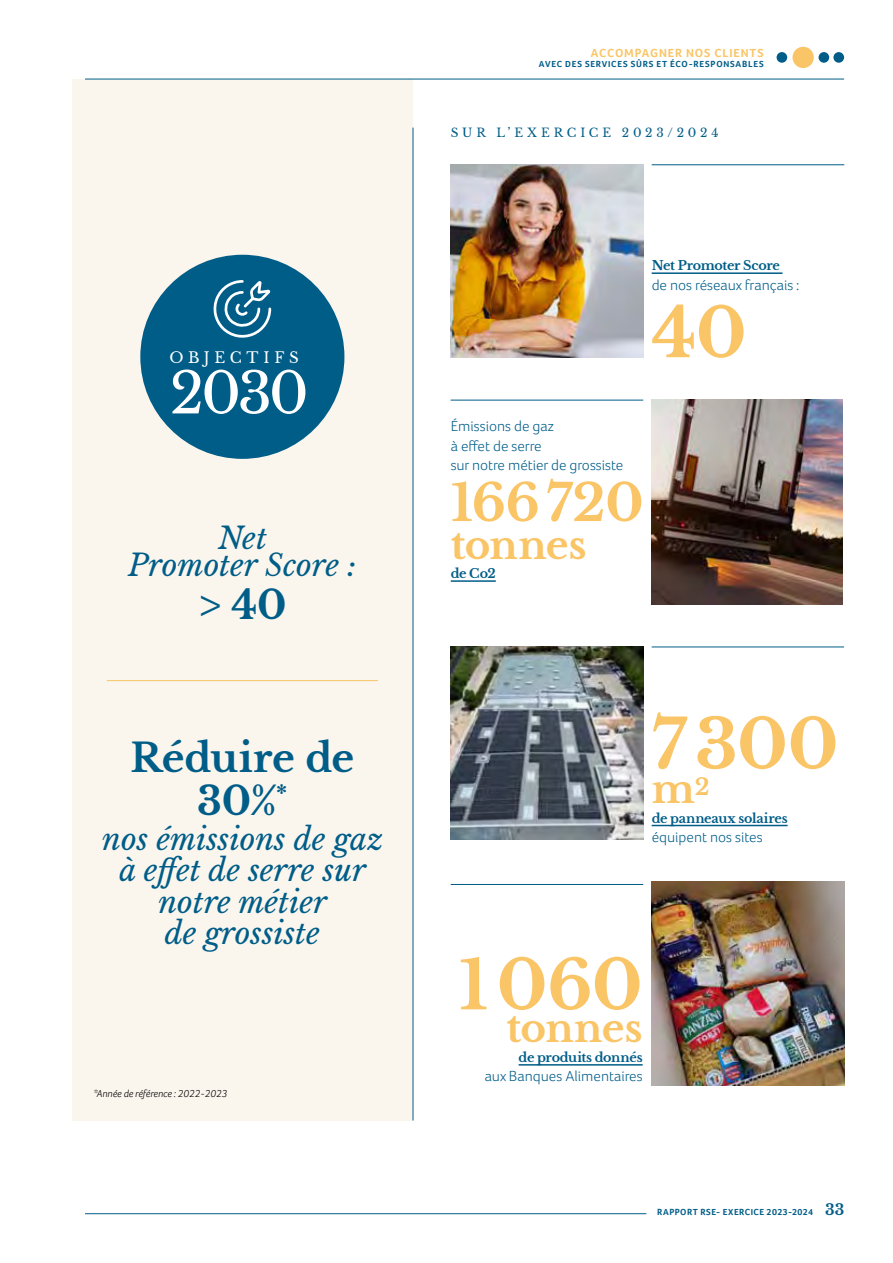
<style>
.page{position:relative;width:893px;height:1263px;background:#fff}
.page>*{position:absolute;margin:0;border:0;box-sizing:border-box;transform-origin:0 0}
.t1{font:700 67.5px "Libre Baskerville";letter-spacing:-.005em;color:#f9c567}
.t2{font:56.25px "Libre Baskerville";color:#fff}
.t3{font:700 51px "Libre Baskerville";letter-spacing:-.005em;color:#f9c567}
.t4{font:700 39px/43.5px "Libre Baskerville";letter-spacing:-.005em;color:#005d88;text-align:center}
.t5{font:700 39px "Libre Baskerville";letter-spacing:-.02em;color:#f9c567}
.t6{font:italic 30px/31.5px "Libre Baskerville";color:#005d88;text-align:center}
.t7{font:300 15px/19.5px "Foco";color:#005d88}
.t8{font:15px "Libre Baskerville";letter-spacing:.31em;color:#fff}
.t9{font:700 12.75px "Libre Baskerville";letter-spacing:-.025em;color:#005d88}
.t10{font:12px "Libre Baskerville";letter-spacing:.32em;color:#005d88}
.t11{font:700 12px "Foco";letter-spacing:.075em;color:#f9c567}
.t12{font:italic 300 10.5px "Foco";color:#000}
.t13{font:700 9px "Foco";letter-spacing:.08em;color:#005d88}
.t14{font:700 9px "Foco";letter-spacing:.055em;color:#005d88}
.s1{font-family:"Libre Baskerville";font-size:15px}
</style>
<div class="page">
<div style="left:72px;top:79px;width:341px;height:1041px;background:#faf5ed"></div>
<img style="left:451px;top:165px;width:192px;height:192px">
<img style="left:652px;top:400px;width:191px;height:204px">
<hr style="left:413px;top:128px;width:1px;height:992px;background:#005d88">
<hr style="left:652px;top:272px;width:130px;height:2px;background:#005d88">
<hr style="left:451px;top:580px;width:45px;height:2px;background:#005d88">
<hr style="left:652px;top:164px;width:192px;height:1px;background:#005d88">
<hr style="left:451px;top:400px;width:192px;height:1px;background:#005d88">
<img style="left:451px;top:647px;width:192px;height:192px">
<img style="left:652px;top:881px;width:192px;height:205px">
<hr style="left:652px;top:825px;width:136px;height:1px;background:#005d88">
<hr style="left:519px;top:1064px;width:124px;height:1px;background:#005d88">
<hr style="left:652px;top:647px;width:192px;height:1px;background:#005d88">
<hr style="left:451px;top:884px;width:192px;height:1px;background:#005d88">
<div style="left:140px;top:255px;width:204px;height:204px;background:#005d88;border-radius:50%"></div>
<svg style="left:213px;top:280px;width:59px;height:58px"></svg>
<hr style="left:107px;top:680px;width:271px;height:1px;background:#f9c567">
<div style="left:792px;top:47px;width:22px;height:21px;background:#f9c567;border-radius:50%"></div>
<div style="left:777px;top:52px;width:10px;height:11px;background:#005d88;border-radius:50%"></div>
<div style="left:819px;top:52px;width:10px;height:11px;background:#005d88;border-radius:50%"></div>
<div style="left:833px;top:52px;width:11px;height:11px;background:#005d88;border-radius:50%"></div>
<hr style="left:85px;top:79px;width:759px;height:1px;background:#005d88">
<hr style="left:85px;top:1213px;width:561px;height:1px;background:#005d88">
<p class="t8" style="left:170px;top:348px;width:131px">OBJECTIFS</p>
<h2 class="t2" style="left:170px;top:359px;width:141px">2030</h2>
<h3 class="t6" style="left:128px;top:525px;width:230px;line-height:27px">Net<br>Promoter Score :</h3>
<h3 class="t4" style="left:198px;top:584px;width:90px">&gt; 40</h3>
<h3 class="t4" style="left:130px;top:736px;width:226px">Réduire de<br>30%<sup>*</sup></h3>
<h3 class="t6" style="left:102px;top:823px;width:282px">nos émissions de gaz à effet de serre sur notre métier<br>de grossiste</h3>
<p class="t12" style="left:94px;top:1087px;width:135px">*Année de référence : 2022-2023</p>
<p class="t11" style="left:591px;top:46px;width:174px">ACCOMPAGNER NOS CLIENTS</p>
<p class="t13" style="left:539px;top:59px;width:226px">AVEC DES SERVICES SÛRS ET ÉCO-RESPONSABLES</p>
<p class="t10" style="left:451px;top:125px;width:269px">SUR L’EXERCICE 2023/2024</p>
<p class="t9" style="left:652px;top:258px;width:130px">Net Promoter Score</p>
<p class="t7" style="left:652px;top:275px;width:149px">de nos réseaux français :</p>
<h1 class="t1" style="left:652px;top:292px;width:97px">40</h1>
<p class="t7" style="left:451px;top:416px;width:174px">Émissions de gaz<br>à effet de serre<br>sur notre métier de grossiste</p>
<h3 class="t3" style="left:451px;top:472px;width:194px">166720</h3>
<h3 class="t5" style="left:451px;top:521px;width:138px">tonnes</h3>
<p class="t9" style="left:451px;top:566px;width:47px">de Co2</p>
<h1 class="t1" style="left:652px;top:703px;width:188px">7300</h1>
<h3 class="t5" style="left:652px;top:765px;width:60px">m<sup>2</sup></h3>
<p class="t9" style="left:652px;top:810px;width:137px">de panneaux solaires</p>
<p class="t7" style="left:652px;top:827px;width:113px">équipent nos sites</p>
<h1 class="t1" style="left:459px;top:944px;width:185px">1060</h1>
<h3 class="t5" style="left:507px;top:1004px;width:138px">tonnes</h3>
<p class="t9" style="left:519px;top:1049px;width:126px">de produits donnés</p>
<p class="t7" style="left:485px;top:1066px;width:159px">aux Banques Alimentaires</p>
<p class="t14" style="left:657px;top:1207px;width:188px">RAPPORT RSE- EXERCICE 2023-2024 <span class="s1">33</span></p>
</div>
